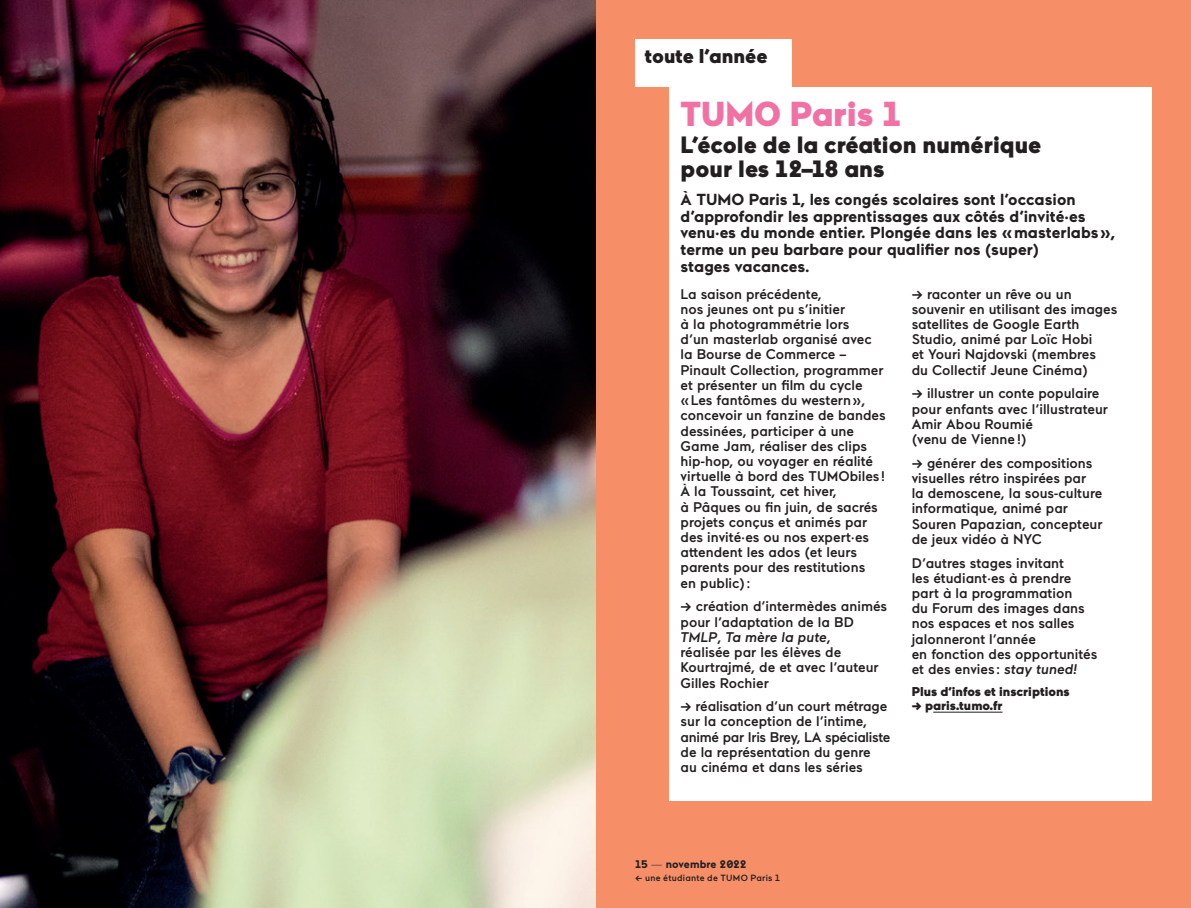
<style>
.page{position:relative;width:1191px;height:908px;background:#fff}
.page>*{position:absolute;margin:0;border:0;box-sizing:border-box;transform-origin:0 0}
.t1{font:900 34.6px "Maax";color:#f171a4}
.t2{font:900 23.6px/24px "Maax";color:#231f20}
.t3{font:900 20px "Maax";color:#231f20}
.t4{font:700 16px/16.8px "Maax";color:#231f20}
.t5{font:500 14px/15.2px "Maax";color:#231f20}
.t6{font:900 12.8px "Maax";color:#231f20}
.t7{font:700 11px "Maax";letter-spacing:.01em;color:#231f20}
.t8{font:500 9px "Maax";letter-spacing:.03em;color:#231f20}
.s1{font-style:italic}
.s2{font-weight:300}
</style>
<div class="page">
<div style="left:595px;top:0;width:596px;height:907px;background:#f68f68"></div>
<img style="left:0;top:0;width:595px;height:907px">
<div style="left:669px;top:87px;width:482px;height:713px;background:#fff"></div>
<hr style="left:933px;top:711px;width:69px;height:1px;background:#231f20">
<div style="left:635px;top:40px;width:157px;height:47px;background:#fff"></div>
<h3 class="t3" style="left:645px;top:43px;width:124px">toute l’année</h3>
<h1 class="t1" style="left:680px;top:91px;width:222px">TUMO Paris 1</h1>
<h2 class="t2" style="left:680px;top:131px;width:362px">L’école de la création numérique pour les 12–18 ans</h2>
<p class="t4" style="left:680px;top:190px;width:436px">À TUMO Paris 1, les congés scolaires sont l’occasion d’approfondir les apprentissages aux côtés d’invité·es venu·es du monde entier. Plongée dans les « masterlabs », terme un peu barbare pour qualifier nos (super)<br>stages vacances.</p>
<p class="t5" style="left:680px;top:285px;width:207px">La saison précédente,<br>nos jeunes ont pu s’initier<br>à la photogrammétrie lors<br>d’un masterlab organisé avec la Bourse de Commerce –<br>Pinault Collection, programmer et présenter un film du cycle<br>« Les fantômes du western », concevoir un fanzine de bandes dessinées, participer à une<br>Game Jam, réaliser des clips hip-hop, ou voyager en réalité virtuelle à bord des TUMObiles !<br>À la Toussaint, cet hiver,<br>à Pâques ou fin juin, de sacrés projets conçus et animés par des invité·es ou nos expert·es attendent les ados (et leurs parents pour des restitutions<br>en public) :</p>
<p class="t5" style="left:680px;top:598px;width:208px">→ création d’intermèdes animés pour l’adaptation de la BD<br><span class="s1">TMLP</span>, <span class="s1">Ta mère la pute</span>,<br>réalisée par les élèves de<br>Kourtrajmé, de et avec l’auteur<br>Gilles Rochier</p>
<p class="t5" style="left:680px;top:697px;width:211px">→ réalisation d’un court métrage sur la conception de l’intime, animé par Iris Brey, LA spécialiste de la représentation du genre au cinéma et dans les séries</p>
<p class="t5" style="left:911px;top:285px;width:207px">→ raconter un rêve ou un souvenir en utilisant des images satellites de Google Earth<br>Studio, animé par Loïc Hobi<br>et Youri Najdovski (membres<br>du Collectif Jeune Cinéma)</p>
<p class="t5" style="left:911px;top:385px;width:198px">→ illustrer un conte populaire pour enfants avec l’illustrateur<br>Amir Abou Roumié<br>(venu de Vienne!)</p>
<p class="t5" style="left:911px;top:454px;width:192px">→ générer des compositions visuelles rétro inspirées par<br>la demoscene, la sous-culture informatique, animé par<br>Souren Papazian, concepteur de jeux vidéo à NYC</p>
<p class="t5" style="left:911px;top:554px;width:187px">D’autres stages invitant<br>les étudiant·es à prendre part à la programmation<br>du Forum des images dans nos espaces et nos salles jalonneront l’année<br>en fonction des opportunités et des envies : <span class="s1">stay tuned!</span></p>
<p class="t6" style="left:911px;top:683px;width:159px">Plus d’infos et inscriptions</p>
<p class="t6" style="left:911px;top:697px;width:92px">→ paris.tumo.fr</p>
<p class="t7" style="left:635px;top:856px;width:113px">15 <span class="s2">—</span> novembre 2022</p>
<p class="t8" style="left:635px;top:871px;width:146px">← une étudiante de TUMO Paris 1</p>
</div>
